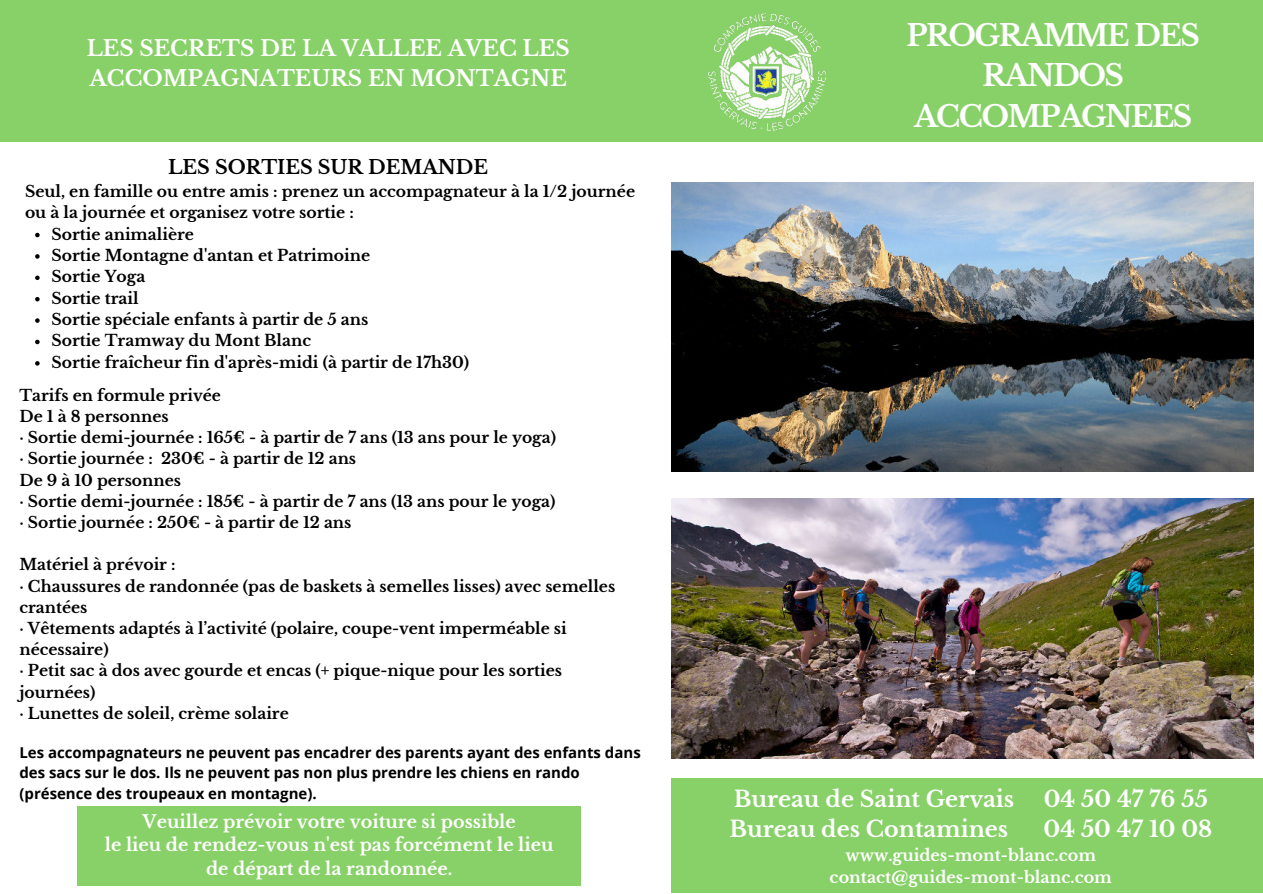
<style>
.page{position:relative;width:1263px;height:894px;background:#fff}
.page>*{position:absolute;margin:0;border:0;box-sizing:border-box;transform-origin:0 0}
.t1{font:700 29.4px/40.5px "Libre Baskerville";letter-spacing:-.055em;color:#fff;text-align:center}
.t2{font:700 22.2px "Libre Baskerville";color:#fff}
.t3{font:700 21.6px/30px "Libre Baskerville";color:#fff}
.t4{font:700 19.2px "Libre Baskerville";color:#000}
.t5{font:700 17.55px/23.7px "Libre Baskerville";color:#fff;text-align:center}
.t6{font:700 16.05px/22px "Libre Baskerville";color:#fff;text-align:center}
.t7{font:700 15.6px/21.3px "Libre Baskerville";color:#000}
.t8{font:700 15.45px/21.1px "Libre Baskerville";color:#000}
.t9{font:700 15px/20.2px "Open Sans";color:#000}
</style>
<div class="page">
<div style="left:78px;top:805px;width:503px;height:80px;background:#88d168"></div>
<img style="left:671px;top:182px;width:583px;height:289px">
<img style="left:671px;top:498px;width:583px;height:260px">
<div style="left:0;top:0;width:1262px;height:142px;background:#88d168"></div>
<img style="left:708px;top:13px;width:118px;height:118px">
<div style="left:671px;top:778px;width:592px;height:114px;background:#88d168"></div>
<svg style="left:35px;top:233px;width:5px;height:4px"></svg>
<svg style="left:35px;top:254px;width:5px;height:4px"></svg>
<svg style="left:35px;top:275px;width:5px;height:5px"></svg>
<svg style="left:35px;top:297px;width:5px;height:4px"></svg>
<svg style="left:35px;top:318px;width:5px;height:5px"></svg>
<svg style="left:35px;top:339px;width:5px;height:5px"></svg>
<svg style="left:35px;top:361px;width:5px;height:4px"></svg>
<h3 class="t3" style="left:87px;top:34px;width:484px">LES SECRETS DE LA VALLEE AVEC LES<br>ACCOMPAGNATEURS EN MONTAGNE</h3>
<p class="t4" style="left:168px;top:155px;width:321px">LES SORTIES SUR DEMANDE</p>
<p class="t7" style="left:25px;top:180px;width:612px">Seul, en famille ou entre amis : prenez un accompagnateur à la 1/2 journée ou à la journée et organisez votre sortie :</p>
<p class="t7" style="left:52px;top:223px;width:419px">Sortie animalière<br>Sortie Montagne d'antan et Patrimoine<br>Sortie Yoga<br>Sortie trail<br>Sortie spéciale enfants à partir de 5 ans<br>Sortie Tramway du Mont Blanc<br>Sortie fraîcheur fin d'après-midi (à partir de 17h30)</p>
<p class="t8" style="left:19px;top:384px;width:538px">Tarifs en formule privée<br>De 1 à 8 personnes<br>· Sortie demi-journée : 165€ - à partir de 7 ans (13 ans pour le yoga) · Sortie journée : 230€ - à partir de 12 ans<br>De 9 à 10 personnes<br>· Sortie demi-journée : 185€ - à partir de 7 ans (13 ans pour le yoga) · Sortie journée : 250€ - à partir de 12 ans</p>
<p class="t8" style="left:19px;top:554px;width:597px">Matériel à prévoir :<br>· Chaussures de randonnée (pas de baskets à semelles lisses) avec semelles crantées<br>· Vêtements adaptés à l’activité (polaire, coupe-vent imperméable si nécessaire)<br>· Petit sac à dos avec gourde et encas (+ pique-nique pour les sorties journées)<br>· Lunettes de soleil, crème solaire</p>
<p class="t9" style="left:19px;top:742px;width:623px">Les accompagnateurs ne peuvent pas encadrer des parents ayant des enfants dans des sacs sur le dos. Ils ne peuvent pas non plus prendre les chiens en rando (présence des troupeaux en montagne).</p>
<p class="t5" style="left:105px;top:809px;width:450px">Veuillez prévoir votre voiture si possible<br>le lieu de rendez-vous n'est pas forcément le lieu de départ de la randonnée.</p>
<h1 class="t1" style="left:907px;top:15px;width:295px">PROGRAMME DES<br>RANDOS<br>ACCOMPAGNEES</h1>
<h2 class="t2" style="left:734px;top:785px;width:282px">Bureau de Saint Gervais</h2>
<h2 class="t2" style="left:1044px;top:785px;width:166px">04 50 47 76 55</h2>
<h2 class="t2" style="left:729px;top:815px;width:280px">Bureau des Contamines</h2>
<h2 class="t2" style="left:1044px;top:815px;width:170px">04 50 47 10 08</h2>
<p class="t6" style="left:830px;top:844px;width:284px">www.guides-mont-blanc.com contact@guides-mont-blanc.com</p>
</div>
